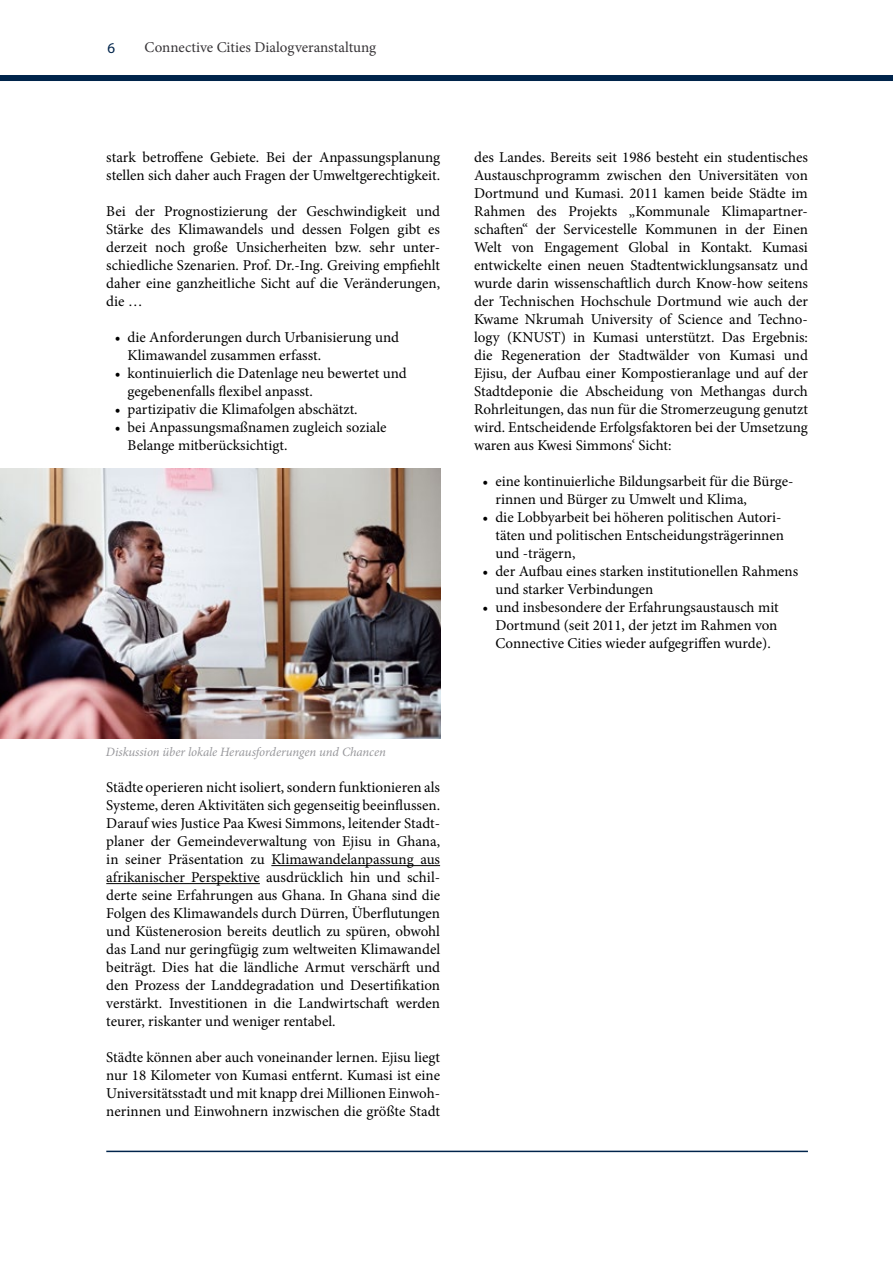
<style>
.page{position:relative;width:893px;height:1263px;background:#fff}
.page>*{position:absolute;margin:0;border:0;box-sizing:border-box;transform-origin:0 0}
.Fließtext{font:15px/18px "Minion Pro";color:#000}
.fließtext-margintop{font:15px/18px "Minion Pro";color:#000;text-align:justify}
.t1{font:15px "Minion Pro";color:#373437}
.t2{font:15px "Myriad Pro";color:#00244b}
.t3{font:italic 12.75px "Minion Pro";letter-spacing:-.005em;color:#98989c}
</style>
<div class="page">
<hr style="left:106px;top:1151px;width:702px;height:1px;background:#00244b">
<div style="left:0;top:75px;width:893px;height:6px;background:#00244b"></div>
<hr style="left:271px;top:865px;width:169px;height:1px;background:#000">
<hr style="left:106px;top:883px;width:154px;height:1px;background:#000">
<img style="left:0;top:468px;width:440px;height:270px">
<p class="t2" style="left:107px;top:38px;width:9px">6</p>
<p class="t1" style="left:145px;top:37px;width:233px">Connective Cities Dialogveranstaltung</p>
<p class="Fließtext" style="left:106px;top:148px;width:335px">stark betroffene Gebiete. Bei der Anpassungsplanung stellen sich daher auch Fragen der Umweltgerechtigkeit.</p>
<p class="Fließtext" style="left:106px;top:202px;width:335px;text-align:justify">Bei der Prognostizierung der Geschwindigkeit und Stärke des Klimawandels und dessen Folgen gibt es derzeit noch große Unsicherheiten bzw. sehr unter&shy;schiedliche Szenarien. Prof. Dr.-Ing. Greiving empfiehlt daher eine ganzheitliche Sicht auf die Veränderungen, die …</p>
<p class="Fließtext" style="left:128px;top:328px;width:273px;text-indent:-13px">• die Anforderungen durch Urbanisierung und<br>Klimawandel zusammen erfasst.</p>
<p class="Fließtext" style="left:128px;top:364px;width:281px;text-indent:-13px">• kontinuierlich die Datenlage neu bewertet und gegebenenfalls flexibel anpasst.</p>
<p class="Fließtext" style="left:115px;top:400px;width:244px">• partizipativ die Klimafolgen abschätzt.</p>
<p class="Fließtext" style="left:128px;top:418px;width:261px;text-indent:-13px">• bei Anpassungsmaßnamen zugleich soziale<br>Belange mitberücksichtigt.</p>
<p class="Fließtext" style="left:474px;top:148px;width:335px;text-align:justify">des Landes. Bereits seit 1986 besteht ein studentisches Austauschprogramm zwischen den Universitäten von Dortmund und Kumasi. 2011 kamen beide Städte im Rahmen des Projekts „Kommunale Klimapartner&shy;schaften“ der Servicestelle Kommunen in der Einen Welt von Engagement Global in Kontakt. Kumasi entwickelte einen neuen Stadtentwicklungsansatz und wurde darin wissenschaftlich durch Know-how seitens der Technischen Hochschule Dortmund wie auch der Kwame Nkrumah University of Science and Techno&shy;logy (KNUST) in Kumasi unterstützt. Das Ergebnis: die Regeneration der Stadtwälder von Kumasi und Ejisu, der Aufbau einer Kompostieranlage und auf der Stadtdeponie die Abscheidung von Methangas durch Rohrleitungen, das nun für die Stromerzeugung genutzt wird. Entscheidende Erfolgsfaktoren bei der Umsetzung waren aus Kwesi Simmons‘ Sicht:</p>
<p class="Fließtext" style="left:495px;top:472px;width:300px;text-indent:-13px">• eine kontinuierliche Bildungsarbeit für die Bürge&shy;rinnen und Bürger zu Umwelt und Klima,</p>
<p class="Fließtext" style="left:495px;top:508px;width:290px;text-indent:-13px">• die Lobbyarbeit bei höheren politischen Autori&shy;täten und politischen Entscheidungsträgerinnen und -trägern,</p>
<p class="Fließtext" style="left:495px;top:562px;width:304px;text-indent:-13px">• der Aufbau eines starken institutionellen Rahmens und starker Verbindungen</p>
<p class="Fließtext" style="left:495px;top:598px;width:285px;text-align:justify;text-indent:-13px">• und insbesondere der Erfahrungsaustausch mit Dortmund (seit 2011, der jetzt im Rahmen von Connective Cities wieder aufgegriffen wurde).</p>
<p class="t3" style="left:106px;top:743px;width:281px">Diskussion über lokale Herausforderungen und Chancen</p>
<p class="fließtext-margintop" style="left:106px;top:778px;width:335px">Städte operieren nicht isoliert, sondern funktionieren als Systeme, deren Aktivitäten sich gegenseitig beeinflussen.<br>Darauf wies Justice Paa Kwesi Simmons, leitender Stadt&shy;planer der Gemeindeverwaltung von Ejisu in Ghana, in seiner Präsentation zu Klimawandelanpassung aus afrikanischer Perspektive ausdrücklich hin und schil&shy;derte seine Erfahrungen aus Ghana. In Ghana sind die Folgen des Klimawandels durch Dürren, Überflutungen und Küstenerosion bereits deutlich zu spüren, obwohl das Land nur geringfügig zum weltweiten Klimawandel beiträgt. Dies hat die ländliche Armut verschärft und den Prozess der Landdegradation und Desertifikation verstärkt. Investitionen in die Landwirtschaft werden teurer, riskanter und weniger rentabel.</p>
<p class="Fließtext" style="left:106px;top:1048px;width:335px;text-align:justify">Städte können aber auch voneinander lernen. Ejisu liegt nur 18 Kilometer von Kumasi entfernt. Kumasi ist eine Universitätsstadt und mit knapp drei Millionen Einwoh&shy;nerinnen und Einwohnern inzwischen die größte Stadt</p>
</div>
